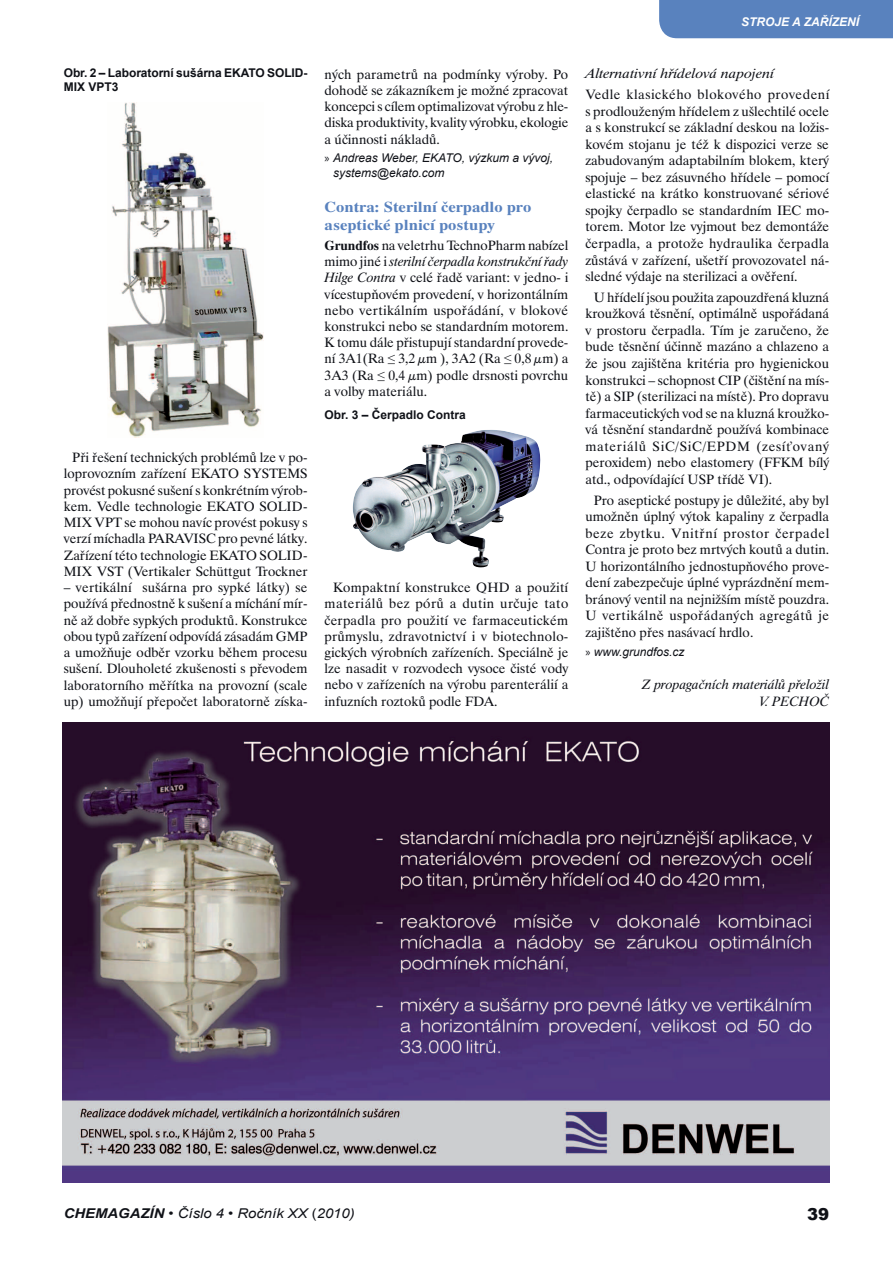
<style>
.page{position:relative;width:893px;height:1263px;background:#fff}
.page>*{position:absolute;margin:0;border:0;box-sizing:border-box;transform-origin:0 0}
.t1{font:900 16.5px "Arial";color:#0f1117}
.Mezinadpis{font:700 15px/18px "Dutch 801 BTCE";color:#5982be;scale:1.1 1}
.Základní_text{font:13.5px/16.2px "Dutch 801 BTCE";color:#0f1117;text-align:justify}
.Jméno_autora_za_odst{font:italic 13.5px/16.5px "Dutch 801 BTCE";color:#0f1117;text-align:right}
.t2{font:italic 13.5px "Arial";color:#0f1117;scale:1.1 1}
.Ostatní_nadp{font:italic 13.5px "Dutch 801 BTCE";color:#0f1117;scale:1.1 1}
.Kontakt{font:italic 12px/14.4px "Arial";color:#0f1117}
.Obr_Tab{font:700 12px/14.4px "Arial";letter-spacing:-.005em;color:#0f1117}
.Hlavička{font:italic 700 12px "Arial";color:#fff}
.s1{font-family:"Myriad Pro";font-style:normal}
.s2{font-weight:700}
.s3{font-style:italic}
.s4{font-family:"Times New Roman"}
.s5{font-style:normal}
</style>
<div class="page">
<div style="left:659px;top:0;width:234px;height:38px;background:#5982be"></div>
<img style="left:107px;top:102px;width:157px;height:335px">
<img style="left:353px;top:430px;width:151px;height:137px">
<img style="left:63px;top:723px;width:766px;height:459px">
<p class="Hlavička" style="left:741px;top:14px;width:119px">STROJE A ZAŘÍZENÍ</p>
<p class="Obr_Tab" style="left:64px;top:66px;width:245px">Obr. 2 – Laboratorní sušárna EKATO SOLID-<br>MIX VPT3</p>
<p class="Základní_text" style="left:64px;top:449px;width:245px;text-indent:8px">Při řešení technických problémů lze v po&shy;loprovozním zařízení EKATO SYSTEMS provést pokusné sušení s konkrétním výrob&shy;kem. Vedle technologie EKATO SOLID-MIX VPT se mohou navíc provést pokusy s verzí míchadla PARAVISC pro pevné látky.<br>Zařízení této technologie EKATO SOLID-MIX VST (Vertikaler Schüttgut Trockner</p>
<p class="Základní_text" style="left:64px;top:579px;width:245px">– vertikální sušárna pro sypké látky) se používá přednostně k sušení a míchání mír&shy;ně až dobře sypkých produktů. Konstrukce obou typů zařízení odpovídá zásadám GMP a umožňuje odběr vzorku během procesu sušení. Dlouholeté zkušenosti s převodem laboratorního měřítka na provozní (scale up) umožňují přepočet laboratorně získa-</p>
<p class="Základní_text" style="left:325px;top:66px;width:245px">ných parametrů na podmínky výroby. Po dohodě se zákazníkem je možné zpracovat koncepci s cílem optimalizovat výrobu z hle&shy;diska produktivity, kvality výrobku, ekologie a účinnosti nákladů.</p>
<p class="Kontakt" style="left:333px;top:151px;width:222px;text-indent:-9px"><span class="s1">»</span> Andreas Weber, EKATO, výzkum a vývoj, systems@ekato.com</p>
<p class="Mezinadpis" style="left:325px;top:197px;width:189px">Contra: Sterilní čerpadlo pro aseptické plnicí postupy</p>
<p class="Základní_text" style="left:325px;top:237px;width:245px"><span class="s2">Grundfos</span> na veletrhu TechnoPharm nabízel mimo jiné i <span class="s3">sterilní čerpadla konstrukční řady Hilge Contra</span> v celé řadě variant: v jedno- i vícestupňovém provedení, v horizontálním nebo vertikálním uspořádání, v blokové konstrukci nebo se standardním motorem.<br>K tomu dále přistupují standardní provede&shy;ní 3A1(Ra <span class="s4">≤</span> 3,2 µm ), 3A2 (Ra <span class="s4">≤</span> 0,8 µm) a 3A3 (Ra <span class="s4">≤</span> 0,4 µm) podle drsnosti povrchu a volby materiálu.</p>
<p class="Obr_Tab" style="left:325px;top:408px;width:143px">Obr. 3 – Čerpadlo Contra</p>
<p class="Základní_text" style="left:325px;top:579px;width:245px;text-indent:8px">Kompaktní konstrukce QHD a použití materiálů bez pórů a dutin určuje tato čerpadla pro použití ve farmaceutickém průmyslu, zdravotnictví i v biotechnolo&shy;gických výrobních zařízeních. Speciálně je lze nasadit v rozvodech vysoce čisté vody nebo v zařízeních na výrobu parenterálií a infuzních roztoků podle FDA.</p>
<p class="Ostatní_nadp" style="left:585px;top:65px;width:173px">Alternativní hřídelová napojení</p>
<p class="Základní_text" style="left:585px;top:86px;width:245px">Vedle klasického blokového provedení s prodlouženým hřídelem z ušlechtilé ocele a s konstrukcí se základní deskou na ložis&shy;kovém stojanu je též k dispozici verze se zabudovaným adaptabilním blokem, který spojuje – bez zásuvného hřídele – pomocí elastické na krátko konstruované sériové spojky čerpadlo se standardním IEC mo&shy;torem. Motor lze vyjmout bez demontáže čerpadla, a protože hydraulika čerpadla zůstává v zařízení, ušetří provozovatel ná&shy;sledné výdaje na sterilizaci a ověření.</p>
<p class="Základní_text" style="left:585px;top:289px;width:245px;text-indent:8px">U hřídelí jsou použita zapouzdřená kluzná kroužková těsnění, optimálně uspořádaná v prostoru čerpadla. Tím je zaručeno, že bude těsnění účinně mazáno a chlazeno a že jsou zajištěna kritéria pro hygienickou konstrukci – schopnost CIP (čištění na mís&shy;tě) a SIP (sterilizaci na místě). Pro dopravu farmaceutických vod se na kluzná kroužko&shy;vá těsnění standardně používá kombinace materiálů SiC/SiC/EPDM (zesí<span class="s4">ť</span>ovaný peroxidem) nebo elastomery (FFKM bílý atd., odpovídající USP třídě VI).</p>
<p class="Základní_text" style="left:585px;top:491px;width:245px;text-indent:8px">Pro aseptické postupy je důležité, aby byl umožněn úplný výtok kapaliny z čerpadla beze zbytku. Vnitřní prostor čerpadel Contra je proto bez mrtvých koutů a dutin.<br>U horizontálního jednostupňového prove&shy;dení zabezpečuje úplné vyprázdnění mem&shy;bránový ventil na nejnižším místě pouzdra.<br>U vertikálně uspořádaných agregátů je zajištěno přes nasávací hrdlo.</p>
<p class="Kontakt" style="left:585px;top:645px;width:101px"><span class="s1">»</span> www.grundfos.cz</p>
<p class="Jméno_autora_za_odst" style="left:642px;top:676px;width:189px">Z propagačních materiálů přeložil<br>V. PECHOČ</p>
<p class="t2" style="left:64px;top:1204px;width:266px"><span class="s2">CHEMAGAZÍN</span> • Číslo 4 • Ročník XX <span class="s5">(</span>2010)</p>
<p class="t1" style="left:807px;top:1202px;width:24px">39</p>
</div>
